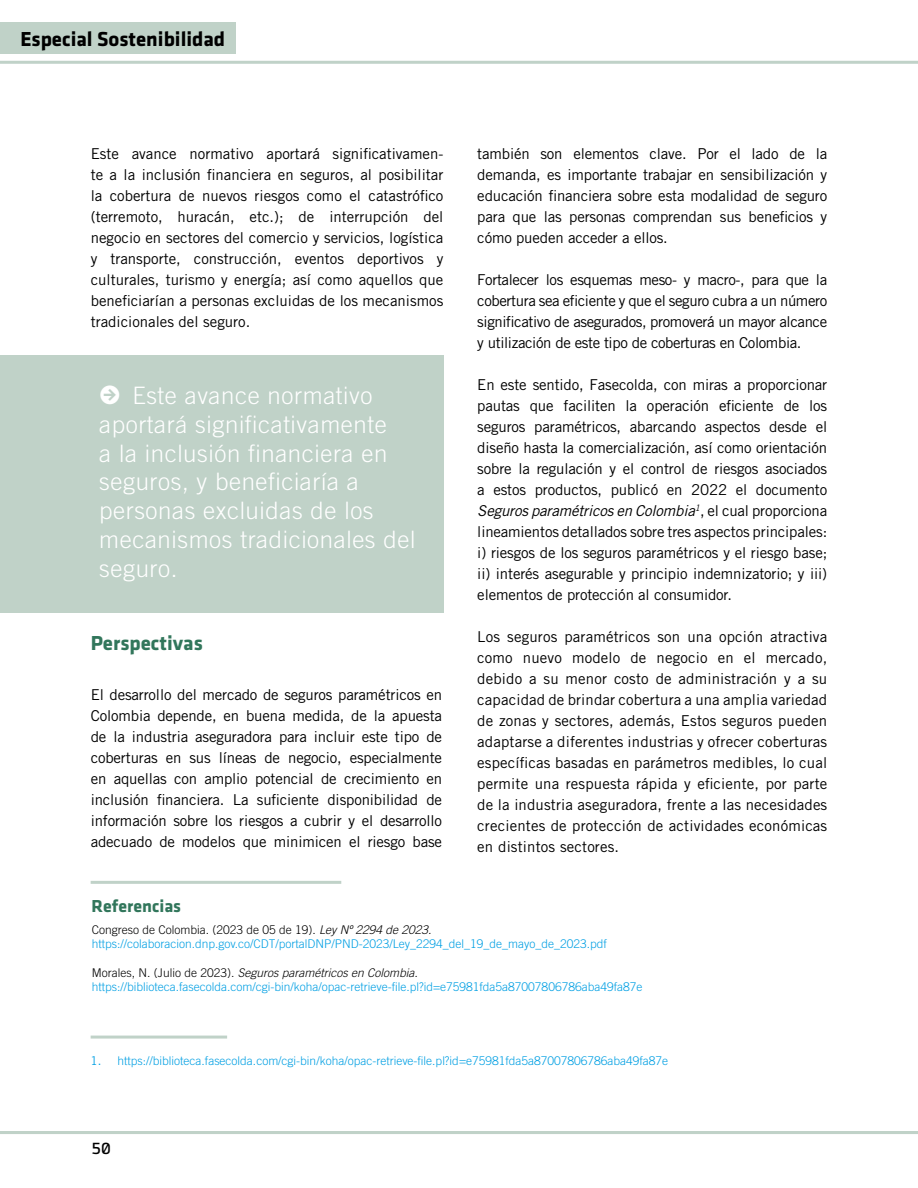
<style>
.page{position:relative;width:918px;height:1188px;background:#fff}
.page>*{position:absolute;margin:0;border:0;box-sizing:border-box;transform-origin:0 0}
.t1{font:300 24px/28.8px "Trade Gothic LT Std";letter-spacing:.025em;color:#fff}
.t2{font:700 21px "Klavika";color:#000}
.t3{font:700 21px "Klavika";color:#31765b}
.t4{font:700 18px "Klavika";color:#31765b}
.t5{font:15px/21px "Trade Gothic LT Std";letter-spacing:-.01em;color:#000;text-align:justify}
.t6{font:15px "Collator";color:#000}
.t7{font:300 12px/14.4px "Trade Gothic LT Std";color:#009fe3}
.s1{font-family:"Klavika Arrows";font-weight:500;font-size:27.45px}
.s2{font-style:italic}
.s3{color:#000}
.s4{font-style:italic;color:#000}
.s5{font-weight:400}
</style>
<div class="page">
<hr style="left:0;top:61px;width:918px;height:3px;background:#c0d2c8">
<hr style="left:0;top:1131px;width:918px;height:3px;background:#c0d2c8">
<hr style="left:91px;top:881px;width:250px;height:3px;background:#c0d2c8">
<hr style="left:91px;top:1036px;width:136px;height:3px;background:#c0d2c8">
<div style="left:0;top:355px;width:443px;height:257px;background:#c0d2c8"></div>
<div style="left:0;top:22px;width:236px;height:32px;background:#c0d2c8"></div>
<h2 class="t2" style="left:20px;top:27px;width:206px">Especial Sostenibilidad</h2>
<p class="t5" style="left:91px;top:143px;width:354px">Este avance normativo aportará significativamen&shy;te a la inclusión financiera en seguros, al posibilitar la cobertura de nuevos riesgos como el catastrófico (terremoto, huracán, etc.); de interrupción del negocio en sectores del comercio y servicios, logística y transporte, construcción, eventos deportivos y culturales, turismo y energía; así como aquellos que beneficiarían a personas excluidas de los mecanismos tradicionales del seguro.</p>
<h1 class="t1" style="left:99px;top:381px;width:318px"><span class="s1">R</span> Este avance normativo aportará significativamente<br>a la inclusión financiera en seguros, y beneficiaría a personas excluidas de los mecanismos tradicionales del seguro.</h1>
<h2 class="t3" style="left:91px;top:632px;width:114px">Perspectivas</h2>
<p class="t5" style="left:91px;top:684px;width:353px">El desarrollo del mercado de seguros paramétricos en Colombia depende, en buena medida, de la apuesta de la industria aseguradora para incluir este tipo de coberturas en sus líneas de negocio, especialmente en aquellas con amplio potencial de crecimiento en inclusión financiera. La suficiente disponibilidad de información sobre los riesgos a cubrir y el desarrollo adecuado de modelos que minimicen el riesgo base</p>
<p class="t4" style="left:91px;top:896px;width:91px">Referencias</p>
<p class="t5" style="left:477px;top:143px;width:351px">también son elementos clave. Por el lado de la demanda, es importante trabajar en sensibilización y educación financiera sobre esta modalidad de seguro para que las personas comprendan sus beneficios y cómo pueden acceder a ellos.</p>
<p class="t5" style="left:477px;top:269px;width:352px">Fortalecer los esquemas meso- y macro-, para que la cobertura sea eficiente y que el seguro cubra a un número significativo de asegurados, promoverá un mayor alcance y utilización de este tipo de coberturas en Colombia.</p>
<p class="t5" style="left:477px;top:374px;width:352px">En este sentido, Fasecolda, con miras a proporcionar pautas que faciliten la operación eficiente de los seguros paramétricos, abarcando aspectos desde el diseño hasta la comercialización, así como orientación sobre la regulación y el control de riesgos asociados a estos productos, publicó en 2022 el documento <span class="s2">Seguros paramétricos en Colombia</span><sup>1</sup>, el cual proporciona lineamientos detallados sobre tres aspectos principales: i) riesgos de los seguros paramétricos y el riesgo base; ii) interés asegurable y principio indemnizatorio; y iii) elementos de protección al consumidor.</p>
<p class="t5" style="left:477px;top:626px;width:351px">Los seguros paramétricos son una opción atractiva como nuevo modelo de negocio en el mercado, debido a su menor costo de administración y a su capacidad de brindar cobertura a una amplia variedad de zonas y sectores, además, Estos seguros pueden adaptarse a diferentes industrias y ofrecer coberturas específicas basadas en parámetros medibles, lo cual permite una respuesta rápida y eficiente, por parte de la industria aseguradora, frente a las necesidades crecientes de protección de actividades económicas en distintos sectores.</p>
<p class="t7" style="left:92px;top:922px;width:517px"><span class="s3">Congreso de Colombia. (2023 de 05 de 19).</span> <span class="s4">Ley Nº 2294 de 2023. </span>https://colaboracion.dnp.gov.co/CDT/portalDNP/PND-2023/Ley_2294_del_19_de_mayo_de_2023.pdf</p>
<p class="t7" style="left:92px;top:965px;width:552px"><span class="s3">Morales, N. (Julio de 2023).</span> <span class="s4">Seguros paramétricos en Colombia. </span>https://biblioteca.fasecolda.com/cgi-bin/koha/opac-retrieve-file.pl?id=e75981fda5a87007806786aba49fa87e</p>
<p class="t7" style="left:91px;top:1054px;width:579px"><span class="s5">1.</span> https://biblioteca.fasecolda.com/cgi-bin/koha/opac-retrieve-file.pl?id=e75981fda5a87007806786aba49fa87e</p>
<p class="t6" style="left:92px;top:1140px;width:21px">50</p>
</div>
